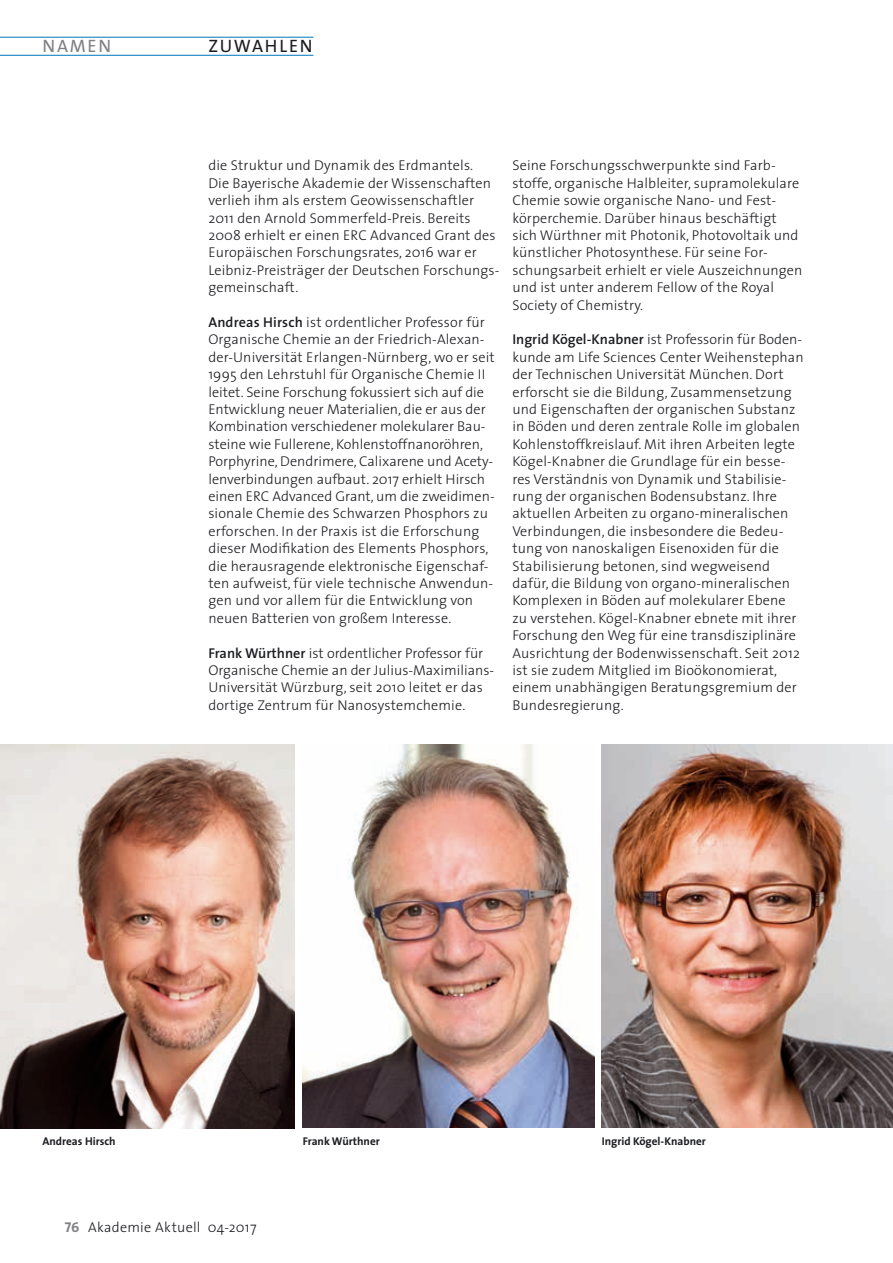
<style>
.page{position:relative;width:893px;height:1263px;background:#fff}
.page>*{position:absolute;margin:0;border:0;box-sizing:border-box;transform-origin:0 0}
.t1{font:18px "The Sans";letter-spacing:.1em;color:#1b1c20}
.t2{font:18px "The Sans";letter-spacing:.1em;color:#818084}
.t3{font:300 14.25px/17.4px "The Sans";letter-spacing:.01em;color:#1b1c20}
.t4{font:700 11.25px "The Sans";color:#1b1c20}
.s1{font-weight:600}
.s2{font-family:"The Sans Bold Caps";font-weight:400;color:#818084}
</style>
<div class="page">
<img style="left:303px;top:745px;width:291px;height:382px">
<img style="left:602px;top:745px;width:291px;height:382px">
<img style="left:0;top:745px;width:294px;height:383px">
<hr style="left:0;top:55px;width:313px;height:1px;background:#0076be">
<hr style="left:0;top:37px;width:313px;height:1px;background:#0076be">
<p class="t2" style="left:43px;top:31px;width:70px">NAMEN</p>
<p class="t1" style="left:208px;top:31px;width:106px">ZUWAHLEN</p>
<p class="t3" style="left:208px;top:156px;width:293px">die Struktur und Dynamik des Erdmantels.<br>Die Bayerische Akademie der Wissenschaften verlieh ihm als erstem Geowissenschaftler 2011 den Arnold Sommerfeld-Preis. Bereits 2008 erhielt er einen ERC Advanced Grant des Europäischen Forschungsrates, 2016 war er Leibniz-Preisträger der Deutschen Forschungs&shy;gemeinschaft.</p>
<p class="t3" style="left:208px;top:313px;width:288px"><span class="s1">Andreas Hirsch</span> ist ordentlicher Professor für Organische Chemie an der Friedrich-Alexan&shy;der-Universität Erlangen-Nürnberg, wo er seit 1995 den Lehrstuhl für Organische Chemie II leitet. Seine Forschung fokussiert sich auf die Entwicklung neuer Materialien, die er aus der Kombination verschiedener molekularer Bau&shy;steine wie Fullerene, Kohlenstoffnanoröhren, Porphyrine, Dendrimere, Calixarene und Acety&shy;lenverbindungen aufbaut. 2017 erhielt Hirsch einen ERC Advanced Grant, um die zweidimen&shy;sionale Chemie des Schwarzen Phosphors zu erforschen. In der Praxis ist die Erforschung dieser Modifikation des Elements Phosphors, die herausragende elektronische Eigenschaf&shy;ten aufweist, für viele technische Anwendun&shy;gen und vor allem für die Entwicklung von neuen Batterien von großem Interesse.</p>
<p class="t3" style="left:208px;top:644px;width:287px"><span class="s1">Frank Würthner</span> ist ordentlicher Professor für Organische Chemie an der Julius-Maximilians-Universität Würzburg, seit 2010 leitet er das dortige Zentrum für Nanosystemchemie.</p>
<p class="t3" style="left:512px;top:156px;width:292px">Seine Forschungsschwerpunkte sind Farb&shy;stoffe, organische Halbleiter, supramolekulare Chemie sowie organische Nano- und Fest&shy;körperchemie. Darüber hinaus beschäftigt sich Würthner mit Photonik, Photovoltaik und künstlicher Photosynthese. Für seine For&shy;schungsarbeit erhielt er viele Auszeichnungen und ist unter anderem Fellow of the Royal Society of Chemistry.</p>
<p class="t3" style="left:512px;top:330px;width:293px"><span class="s1">Ingrid Kögel-Knabner</span> ist Professorin für Boden&shy;kunde am Life Sciences Center Weihenstephan der Technischen Universität München. Dort erforscht sie die Bildung, Zusammensetzung und Eigenschaften der organischen Substanz in Böden und deren zentrale Rolle im globalen Kohlenstoffkreislauf. Mit ihren Arbeiten legte Kögel-Knabner die Grundlage für ein besse&shy;res Verständnis von Dynamik und Stabilisie&shy;rung der organischen Bodensubstanz. Ihre aktuellen Arbeiten zu organo-mineralischen Verbindungen, die insbesondere die Bedeu&shy;tung von nanoskaligen Eisenoxiden für die Stabilisierung betonen, sind wegweisend dafür, die Bildung von organo-mineralischen Komplexen in Böden auf molekularer Ebene zu verstehen. Kögel-Knabner ebnete mit ihrer Forschung den Weg für eine transdisziplinäre Ausrichtung der Bodenwissenschaft. Seit 2012 ist sie zudem Mitglied im Bioökonomierat, einem unabhängigen Beratungsgremium der Bundesregierung.</p>
<p class="t4" style="left:43px;top:1131px;width:75px">Andreas Hirsch</p>
<p class="t4" style="left:303px;top:1131px;width:79px">Frank Würthner</p>
<p class="t4" style="left:602px;top:1131px;width:106px">Ingrid Kögel-Knabner</p>
<p class="t3" style="left:65px;top:1218px;width:193px"><span class="s2">76</span> Akademie Aktuell 04-2017</p>
</div>
